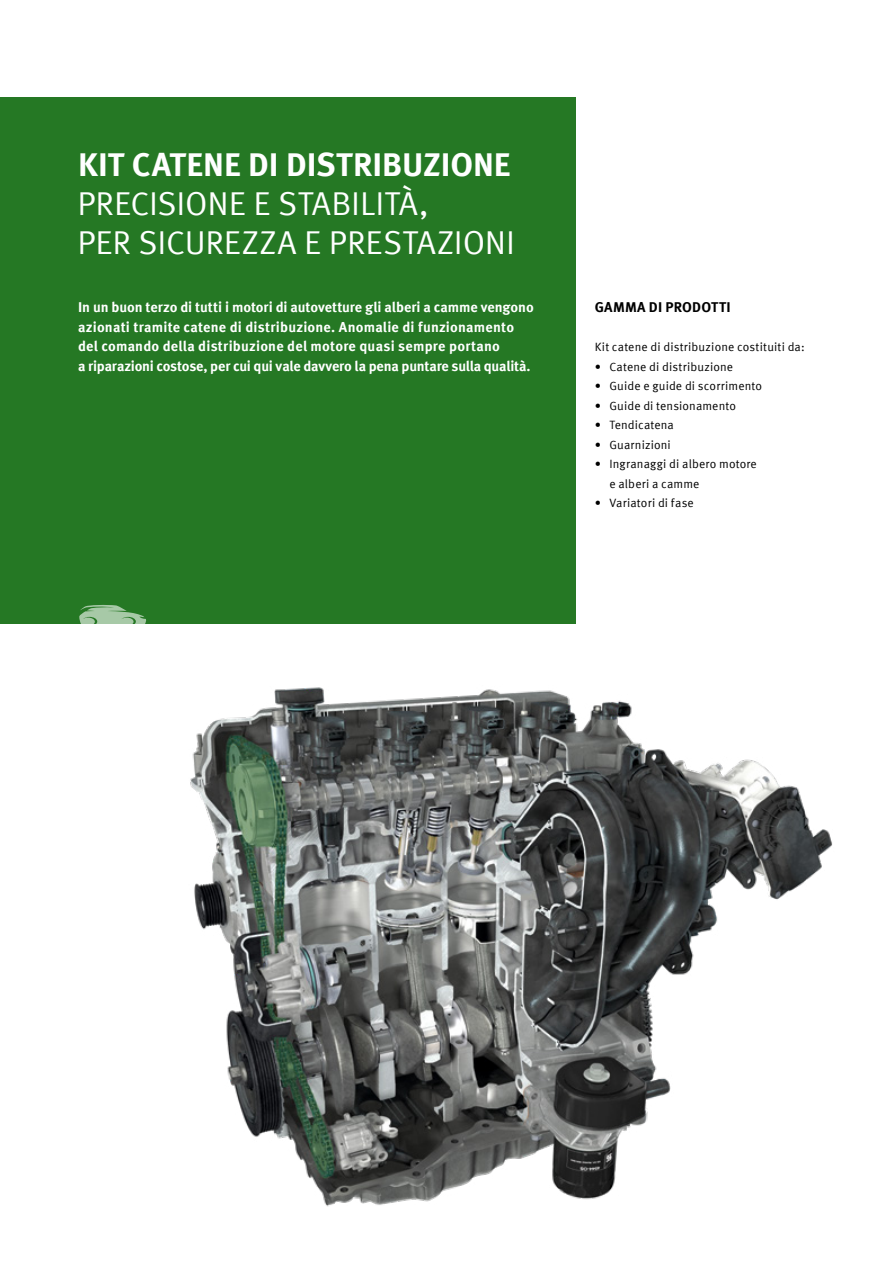
<style>
.page{position:relative;width:893px;height:1263px;background:#fff}
.page>*{position:absolute;margin:0;border:0;box-sizing:border-box;transform-origin:0 0}
.t1{font:33px/39px "Meta Offc Pro Norm";letter-spacing:-.005em;color:#fff}
.t2{font:700 33px "Meta Offc Pro";color:#fff}
.t3{font:700 14.25px/19.5px "Meta Offc Pro";letter-spacing:.005em;color:#fff}
.t4{font:700 14.25px "Meta Offc Pro";letter-spacing:.01em;color:#000}
.t5{font:12px/19.5px "Meta Offc Pro Norm";letter-spacing:.01em;color:#000}
</style>
<div class="page">
<div style="left:0;top:97px;width:576px;height:527px;background:#257824"></div>
<svg style="left:79px;top:605px;width:68px;height:19px"></svg>
<img style="left:190px;top:687px;width:642px;height:520px">
<h1 class="t2" style="left:78px;top:138px;width:434px">KIT CATENE DI DISTRIBUZIONE</h1>
<h1 class="t1" style="left:78px;top:181px;width:439px">PRECISIONE E STABILITÀ,<br>PER SICUREZZA E PRESTAZIONI</h1>
<p class="t3" style="left:78px;top:296px;width:457px">In un buon terzo di tutti i motori di autovetture gli alberi a camme vengono azionati tramite catene di distribuzione. Anomalie di funzionamento del comando della distribuzione del motore quasi sempre portano<br>a riparazioni costose, per cui qui vale davvero la pena puntare sulla qualità.</p>
<p class="t4" style="left:595px;top:296px;width:138px">GAMMA DI PRODOTTI</p>
<p class="t5" style="left:595px;top:336px;width:211px">Kit catene di distribuzione costituiti da:</p>
<p class="t5" style="left:595px;top:356px;width:140px">• Catene di distribuzione</p>
<p class="t5" style="left:595px;top:375px;width:169px">• Guide e guide di scorrimento</p>
<p class="t5" style="left:595px;top:395px;width:143px">• Guide di tensionamento</p>
<p class="t5" style="left:595px;top:414px;width:81px">• Tendicatena</p>
<p class="t5" style="left:595px;top:434px;width:78px">• Guarnizioni</p>
<p class="t5" style="left:609px;top:453px;width:149px;text-indent:-15px">• Ingranaggi di albero motore e alberi a camme</p>
<p class="t5" style="left:595px;top:492px;width:101px">• Variatori di fase</p>
</div>
